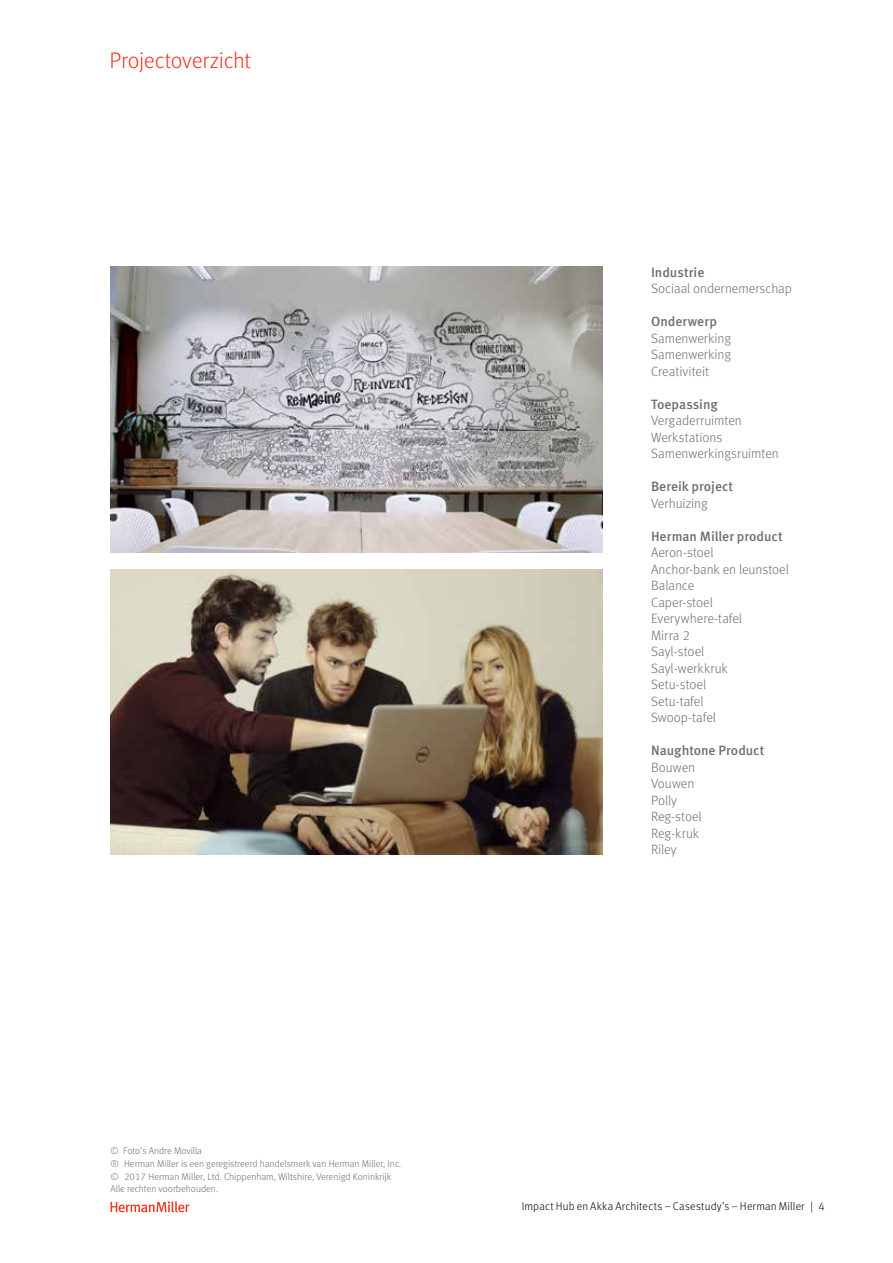
<style>
.page{position:relative;width:893px;height:1263px;background:#fff}
.page>*{position:absolute;margin:0;border:0;box-sizing:border-box;transform-origin:0 0}
.t1{font:300 22.5px "Meta OT";letter-spacing:-.015em;color:#ee3824}
.t2{font:300 13.5px/16.5px "Meta OT";letter-spacing:-.005em;color:#6d6e71}
.t3{font:500 13.5px "Meta OT";color:#6d6e71}
.t4{font:300 11.25px "Meta OT";letter-spacing:.015em;color:#000}
.t5{font:300 9.75px/12.8px "Meta OT";color:#6d6e71}
</style>
<div class="page">
<img style="left:111px;top:267px;width:492px;height:285px">
<svg style="left:111px;top:1201px;width:79px;height:11px"></svg>
<img style="left:111px;top:569px;width:492px;height:286px">
<h1 class="t1" style="left:109px;top:47px;width:143px">Projectoverzicht</h1>
<p class="t5" style="left:111px;top:1144px;width:292px">© Foto’s Andre Movilla<br>® Herman Miller is een geregistreerd handelsmerk van Herman Miller, Inc. © 2017 Herman Miller, Ltd. Chippenham, Wiltshire, Verenigd Koninkrijk Alle rechten voorbehouden.</p>
<p class="t3" style="left:651px;top:264px;width:55px">Industrie</p>
<p class="t2" style="left:651px;top:281px;width:142px">Sociaal ondernemerschap</p>
<p class="t3" style="left:651px;top:313px;width:67px">Onderwerp</p>
<p class="t2" style="left:651px;top:330px;width:82px;text-align:justify">Samenwerking Samenwerking Creativiteit</p>
<p class="t3" style="left:651px;top:396px;width:68px">Toepassing</p>
<p class="t2" style="left:651px;top:413px;width:129px">Vergaderruimten<br>Werkstations<br>Samenwerkingsruimten</p>
<p class="t3" style="left:651px;top:478px;width:84px">Bereik project</p>
<p class="t2" style="left:651px;top:495px;width:58px">Verhuizing</p>
<p class="t3" style="left:651px;top:528px;width:133px">Herman Miller product</p>
<p class="t2" style="left:651px;top:545px;width:139px">Aeron-stoel<br>Anchor-bank en leunstoel<br>Balance<br>Caper-stoel<br>Everywhere-tafel<br>Mirra 2<br>Sayl-stoel<br>Sayl-werkkruk<br>Setu-stoel<br>Setu-tafel<br>Swoop-tafel</p>
<p class="t3" style="left:651px;top:742px;width:115px">Naughtone Product</p>
<p class="t2" style="left:651px;top:759px;width:52px">Bouwen<br>Vouwen<br>Polly<br>Reg-stoel<br>Reg-kruk<br>Riley</p>
<p class="t4" style="left:522px;top:1199px;width:305px">Impact Hub en Akka Architects – Casestudy’s – Herman Miller | 4</p>
</div>
